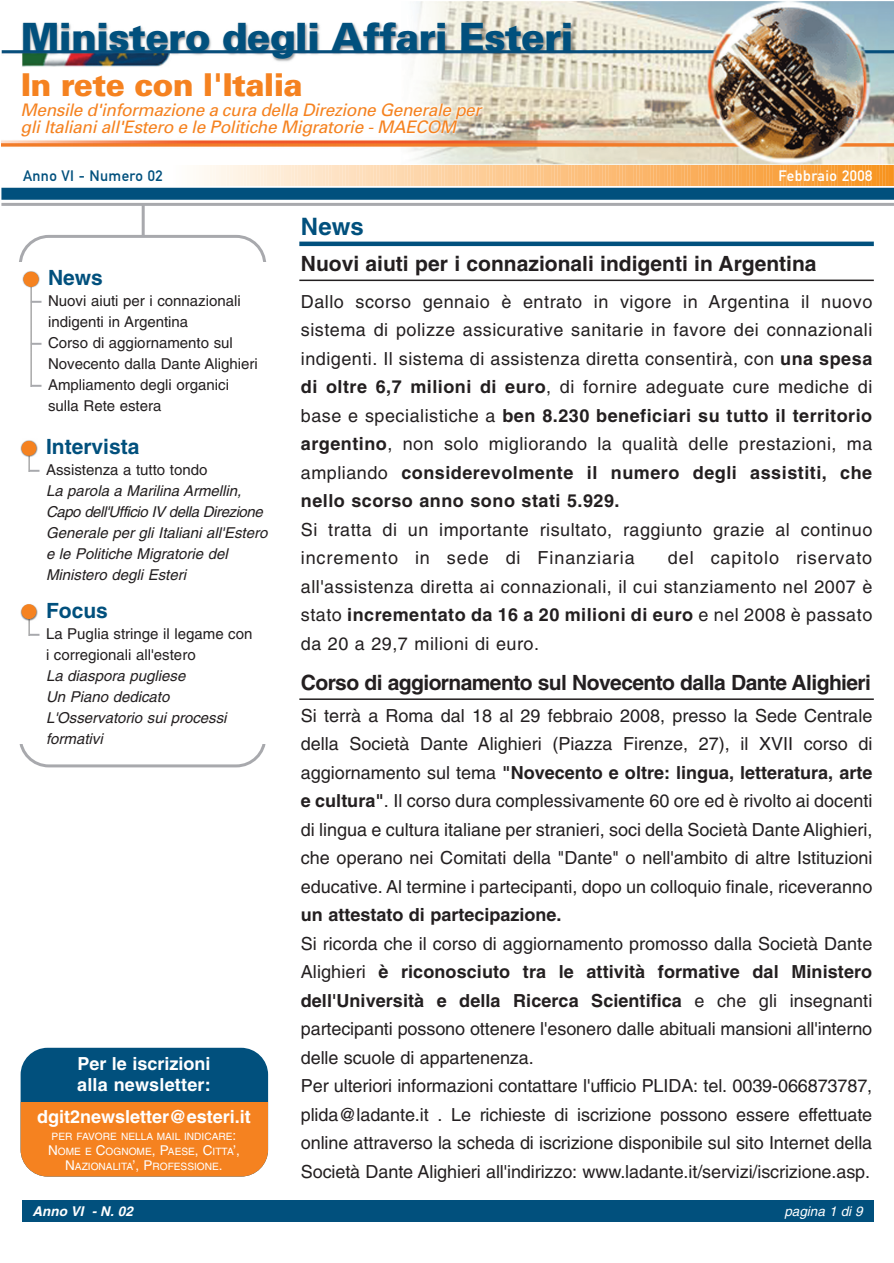
<style>
.page{position:relative;width:894px;height:1263px;background:#fff}
.page>*{position:absolute;margin:0;border:0;box-sizing:border-box;transform-origin:0 0}
.t1{font:900 39px "Univers";letter-spacing:-.025em;color:#01507d}
.t2{font:900 31.5px "Univers";letter-spacing:-.025em;color:#f58220}
.t3{font:700 24px "Helvetica";color:#01507d}
.t4{font:700 21px "Helvetica";letter-spacing:-.03em;color:#231f20}
.t5{font:700 21px "Helvetica";color:#231f20}
.t6{font:700 21px "Helvetica";color:#01507d}
.t7{font:18px/28.5px "Helvetica";letter-spacing:-.005em;color:#231f20;text-align:justify}
.t8{font:18px/28.5px "Helvetica";letter-spacing:.03em;color:#231f20}
.t9{font:700 18px/21.6px "Helvetica";color:#fff}
.t10{font:700 18px "Helvetica";color:#231f20}
.t11{font:italic 17.25px/17.2px "Univers";color:#f58220}
.t12{font:italic 15px/21px "Helvetica";color:#231f20}
.t13{font:15px/21px "Helvetica";color:#231f20}
.t14{font:15px "DIN Mittelschrift";letter-spacing:.025em;color:#01507d}
.t15{font:15px "DIN Mittelschrift";letter-spacing:.035em;color:#fff}
.t16{font:italic 700 13.5px "Helvetica";color:#fff}
.t17{font:italic 13.5px "Helvetica";color:#fff}
.t18{font:10.2px/15px "Helvetica";color:#fff;text-align:center}
.s1{font-weight:700;color:#a8a9ad}
.s2{font-weight:700;font-style:normal;color:#a8a9ad}
.s3{font-style:normal}
.s4{font-size:13.5px}
.s5{font-weight:700}
</style>
<div class="page">
<hr style="left:299px;top:242px;width:574px;height:4px;background:#01507d">
<hr style="left:299px;top:280px;width:574px;height:1px;background:#231f20">
<img style="left:1px;top:2px;width:892px;height:163px">
<hr style="left:1px;top:203px;width:892px;height:3px;background:#a8a9ad">
<div style="left:1px;top:188px;width:892px;height:12px;background:#01507d"></div>
<div style="left:23px;top:1201px;width:850px;height:21px;background:#01507d"></div>
<svg style="left:199px;top:165px;width:695px;height:21px;background:#fbc589"></svg>
<hr style="left:142px;top:204px;width:3px;height:33px;background:#a8a9ad">
<svg style="left:19px;top:235px;width:247px;height:532px"></svg>
<div style="left:1px;top:262px;width:269px;height:481px;background:#fff"></div>
<img style="left:22px;top:271px;width:18px;height:116px">
<img style="left:20px;top:440px;width:18px;height:32px">
<div style="left:21px;top:441px;width:15px;height:15px;background:#f58220;border-radius:50%"></div>
<img style="left:20px;top:604px;width:18px;height:31px">
<div style="left:21px;top:604px;width:15px;height:15px;background:#f58220;border-radius:50%"></div>
<div style="left:24px;top:272px;width:14px;height:15px;background:#f58220;border-radius:50%"></div>
<div style="left:21px;top:1048px;width:247px;height:128px;background:#01507d;border-radius:27px"></div>
<div style="left:21px;top:1102px;width:247px;height:74px;background:#f58220"></div>
<hr style="left:299px;top:698px;width:574px;height:2px;background:#231f20">
<h1 class="t1" style="left:21px;top:23px;width:554px">Ministero degli Affari Esteri</h1>
<h2 class="t2" style="left:21px;top:73px;width:283px">In rete con l'Italia</h2>
<p class="t11" style="left:21px;top:103px;width:465px">Mensile d'informazione a cura della Direzione Generale per gliItalianiall'Estero e le Politiche Migratorie -MAECOM</p>
<p class="t14" style="left:23px;top:170px;width:141px">Anno VI - Numero 02</p>
<p class="t15" style="left:778px;top:170px;width:95px">Febbraio 2008</p>
<p class="t6" style="left:48px;top:270px;width:56px">News</p>
<p class="t13" style="left:48px;top:292px;width:194px;text-indent:-18px"><span class="s1">-</span> Nuovi aiuti per i connazionali indigenti in Argentina</p>
<p class="t13" style="left:48px;top:334px;width:211px;text-indent:-18px"><span class="s1">-</span> Corso di aggiornamento sul<br>Novecento dalla Dante Alighieri</p>
<p class="t13" style="left:48px;top:376px;width:182px;text-indent:-18px"><span class="s1">-</span> Ampliamento degli organici sulla Rete estera</p>
<p class="t6" style="left:46px;top:439px;width:95px">Intervista</p>
<p class="t12" style="left:46px;top:461px;width:226px;text-indent:-18px"><span class="s2">-</span> <span class="s3">Assistenza a tutto tondo<br></span>La parola a Marilina Armellin,<br>Capo dell'Ufficio IV della Direzione<br>Generale per gli Italiani all'Estero e le Politiche Migratorie del<br>Ministero degli Esteri</p>
<p class="t6" style="left:46px;top:602px;width:63px">Focus</p>
<p class="t13" style="left:46px;top:624px;width:208px;text-indent:-18px"><span class="s1">-</span> La Puglia stringe il legame con i corregionali all'estero</p>
<p class="t12" style="left:46px;top:666px;width:185px">La diaspora pugliese<br>Un Piano dedicato<br>L'Osservatorio sui processi formativi</p>
<p class="t9" style="left:77px;top:1054px;width:135px">Per le iscrizioni alla newsletter:</p>
<p class="t9" style="left:37px;top:1108px;width:215px">dgit2newsletter@esteri.it</p>
<p class="t18" style="left:48px;top:1129px;width:193px">PER FAVORE NELLA MAIL INDICARE<span class="s4">:<br>N</span>OME E <span class="s4">C</span>OGNOME<span class="s4">, P</span>AESE<span class="s4">, C</span>ITTA<span class="s4">’,<br>N</span>AZIONALITA<span class="s4">’, P</span>ROFESSIONE<span class="s4">.</span></p>
<h3 class="t3" style="left:301px;top:218px;width:64px">News</h3>
<p class="t5" style="left:301px;top:255px;width:517px">Nuovi aiuti per i connazionali indigenti in Argentina</p>
<p class="t7" style="left:301px;top:289px;width:573px">Dallo scorso gennaio è entrato in vigore in Argentina il nuovo sistema di polizze assicurative sanitarie in favore dei connazionali indigenti. Il sistema di assistenza diretta consentirà, con <span class="s5">una spesa di oltre 6,7 milioni di euro</span>, di fornire adeguate cure mediche di base e specialistiche a <span class="s5">ben 8.230 beneficiari su tutto il territorio argentino</span>, non solo migliorando la qualità delle prestazioni, ma ampliando <span class="s5">considerevolmente il numero degli assistiti, che nello scorso anno sono stati 5.929.</span></p>
<p class="t8" style="left:301px;top:517px;width:573px">Si tratta di un importante risultato, raggiunto grazie al continuo incremento in sede di Finanziaria</p>
<p class="t7" style="left:301px;top:545px;width:573px;text-indent:367px">del capitolo riservato all'assistenza diretta ai connazionali, il cui stanziamento nel 2007 è stato <span class="s5">incrementato da 16 a 20 milioni di euro</span> e nel 2008 è passato da 20 a 29,7 milioni di euro.</p>
<p class="t4" style="left:301px;top:675px;width:571px">Corso di aggiornamento sul Novecento dalla Dante Alighieri</p>
<p class="t7" style="left:301px;top:703px;width:573px">Si terrà a Roma dal 18 al 29 febbraio 2008, presso la Sede Centrale della Società Dante Alighieri (Piazza Firenze, 27), il XVII corso di aggiornamento sul tema <span class="s5">"Novecento e oltre: lingua, letteratura, arte e cultura"</span>. Il corso dura complessivamente 60 ore ed è rivolto ai docenti di lingua e cultura italiane per stranieri, soci della Società Dante Alighieri, che operano nei Comitati della "Dante" o nell'ambito di altre Istituzioni educative. Al termine i partecipanti, dopo un colloquio finale, riceveranno</p>
<p class="t10" style="left:301px;top:908px;width:262px">un attestato di partecipazione.</p>
<p class="t7" style="left:301px;top:931px;width:573px;text-align:left">Si ricorda che il corso di aggiornamento promosso dalla Società Dante Alighieri <span class="s5">è riconosciuto tra le attività formative dal Ministero dell'Università e della Ricerca Scientifica</span> e che gli insegnanti partecipanti possono ottenere l'esonero dalle abituali mansioni all'interno delle scuole di appartenenza.<br>Per ulteriori informazioni contattare l'ufficio PLIDA: tel. 0039-066873787, plida@ladante.it . Le richieste di iscrizione possono essere effettuate online attraverso la scheda di iscrizione disponibile sul sito Internet della Società Dante Alighieri all'indirizzo: www.ladante.it/servizi/iscrizione.asp.</p>
<p class="t16" style="left:32px;top:1207px;width:105px">Anno VI - N. 02</p>
<p class="t17" style="left:784px;top:1207px;width:83px">pagina 1 di 9</p>
</div>
